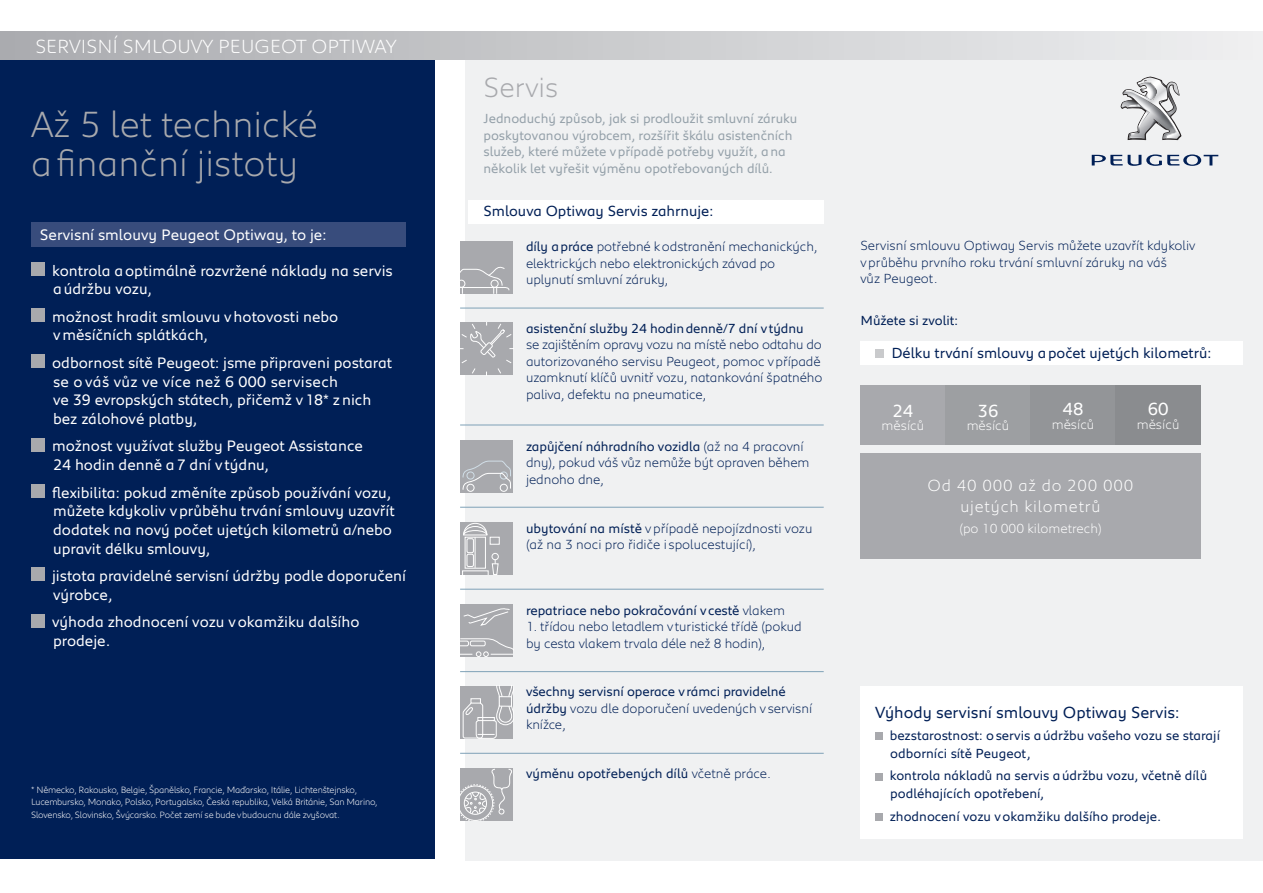
<style>
.page{position:relative;width:1263px;height:893px;background:#fff}
.page>*{position:absolute;margin:0;border:0;box-sizing:border-box;transform-origin:0 0}
.t1{font:300 37.35px/38.8px "Peugeot";color:#a8a9ad}
.t2{font:300 28.5px "Peugeot";color:#a8a9ad}
.t3{font:300 19.5px "Peugeot";color:#fff}
.t4{font:18px "Peugeot";color:#fff}
.t5{font:16.5px "Peugeot";color:#001f56}
.t6{font:300 16.5px/21px "Peugeot";letter-spacing:.05em;color:#fff;text-align:center}
.t7{font:15.6px/18.6px "Peugeot";color:#fff}
.t8{font:15px "Peugeot";color:#001f56}
.t9{font:300 13.5px/16.5px "Peugeot";letter-spacing:-.005em;color:#001f56}
.t10{font:13.5px/16.5px "Peugeot";color:#001f56}
.t11{font:13.5px/16.5px "Peugeot";color:#94a0a9}
.t12{font:300 13.5px "Peugeot";color:#fff}
.t13{font:300 9.3px/12.5px "Peugeot";letter-spacing:-.02em;color:#fff}
.s1{font-weight:400}
.s2{font-weight:300}
</style>
<div class="page">
<div style="left:466px;top:60px;width:797px;height:801px;background:#f0f1f2"></div>
<div style="left:469px;top:200px;width:355px;height:23px;background:#fff"></div>
<div style="left:460px;top:241px;width:53px;height:53px;background:#a8a9ad"></div>
<svg style="left:460px;top:266px;width:50px;height:27px"></svg>
<svg style="left:460px;top:322px;width:53px;height:53px;background:#aeafb2"></svg>
<hr style="left:460px;top:308px;width:364px;height:1px;background:#7ea1b7">
<hr style="left:460px;top:425px;width:364px;height:1px;background:#7ea1b7">
<div style="left:460px;top:440px;width:53px;height:53px;background:#a8a9ad"></div>
<svg style="left:462px;top:460px;width:49px;height:31px"></svg>
<div style="left:500px;top:484px;width:8px;height:8px;border:1px solid #fff;border-radius:50%"></div>
<div style="left:466px;top:484px;width:8px;height:8px;border:1px solid #fff;border-radius:50%"></div>
<div style="left:460px;top:522px;width:53px;height:53px;background:#a8a9ad"></div>
<div style="left:465px;top:537px;width:21px;height:32px;border:1px solid #fff"></div>
<hr style="left:475px;top:537px;width:1px;height:31px;background:#fff">
<div style="left:466px;top:538px;width:8px;height:15px;border:1px solid #fff;border-radius:2px"></div>
<div style="left:466px;top:554px;width:8px;height:13px;border:1px solid #fff;border-radius:2px"></div>
<div style="left:492px;top:553px;width:7px;height:7px;border:1px solid #fff;border-radius:50%"></div>
<svg style="left:462px;top:560px;width:37px;height:15px"></svg>
<svg style="left:463px;top:522px;width:25px;height:14px"></svg>
<div style="left:490px;top:537px;width:10px;height:8px;border:1px solid #fff"></div>
<div style="left:460px;top:686px;width:53px;height:53px;background:#a8a9ad"></div>
<svg style="left:462px;top:686px;width:51px;height:53px"></svg>
<svg style="left:465px;top:767px;width:48px;height:53px"></svg>
<svg style="left:460px;top:768px;width:52px;height:52px;background:#b4b4b8"></svg>
<hr style="left:460px;top:507px;width:364px;height:1px;background:#7ea1b7">
<hr style="left:460px;top:589px;width:364px;height:1px;background:#7ea1b7">
<hr style="left:460px;top:671px;width:364px;height:1px;background:#7ea1b7">
<hr style="left:460px;top:753px;width:364px;height:1px;background:#7ea1b7">
<div style="left:460px;top:604px;width:53px;height:53px;background:#a8a9ad"></div>
<svg style="left:460px;top:638px;width:53px;height:19px"></svg>
<svg style="left:463px;top:608px;width:47px;height:18px"></svg>
<div style="left:860px;top:341px;width:383px;height:24px;background:#fff"></div>
<div style="left:875px;top:349px;width:9px;height:9px;background:#c9cacc"></div>
<div style="left:860px;top:385px;width:85px;height:60px;background:#a8a9ad"></div>
<div style="left:945px;top:385px;width:85px;height:60px;background:#9d9fa2"></div>
<div style="left:1030px;top:385px;width:85px;height:60px;background:#939598"></div>
<div style="left:1115px;top:385px;width:85px;height:60px;background:#8a8c8f"></div>
<div style="left:860px;top:453px;width:340px;height:105px;background:#a8a9ad"></div>
<div style="left:860px;top:686px;width:383px;height:153px;background:#fff"></div>
<div style="left:875px;top:732px;width:8px;height:8px;background:#a8a9ad"></div>
<div style="left:875px;top:773px;width:8px;height:7px;background:#a8a9ad"></div>
<div style="left:875px;top:813px;width:8px;height:8px;background:#a8a9ad"></div>
<div style="left:0;top:59px;width:435px;height:799px;background:#001f56"></div>
<div style="left:31px;top:223px;width:375px;height:24px;background:#384c7c"></div>
<div style="left:31px;top:262px;width:13px;height:14px;background:#a8a9ad"></div>
<div style="left:31px;top:309px;width:13px;height:13px;background:#a8a9ad"></div>
<div style="left:31px;top:355px;width:13px;height:13px;background:#a8a9ad"></div>
<div style="left:31px;top:438px;width:13px;height:13px;background:#a8a9ad"></div>
<div style="left:31px;top:484px;width:13px;height:14px;background:#a8a9ad"></div>
<div style="left:31px;top:568px;width:13px;height:13px;background:#a8a9ad"></div>
<div style="left:31px;top:614px;width:13px;height:13px;background:#a8a9ad"></div>
<div style="left:0;top:32px;width:1263px;height:28px;background:linear-gradient(to right,#a9abae,#eeeff0)"></div>
<svg style="left:1120px;top:77px;width:61px;height:63px"></svg>
<svg style="left:1092px;top:154px;width:126px;height:12px"></svg>
<h3 class="t3" style="left:35px;top:33px;width:363px">SERVISNÍ SMLOUVY PEUGEOT OPTIWAY</h3>
<h1 class="t1" style="left:31px;top:102px;width:288px">Až 5 let technické a finanční jistoty</h1>
<p class="t7" style="left:40px;top:224px;width:288px">Servisní smlouvy Peugeot Optiway, to je:</p>
<p class="t7" style="left:52px;top:260px;width:342px">kontrola a optimálně rozvržené náklady na servis a údržbu vozu,</p>
<p class="t7" style="left:52px;top:306px;width:288px">možnost hradit smlouvu v hotovosti nebo v měsíčních splátkách,</p>
<p class="t7" style="left:52px;top:352px;width:342px">odbornost sítě Peugeot: jsme připraveni postarat se o váš vůz ve více než 6 000 servisech<br>ve 39 evropských státech, přičemž v 18* z nich bez zálohové platby,</p>
<p class="t7" style="left:52px;top:436px;width:312px">možnost využívat služby Peugeot Assistance<br>24 hodin denně a 7 dní v týdnu,</p>
<p class="t7" style="left:52px;top:482px;width:344px">flexibilita: pokud změníte způsob používání vozu, můžete kdykoliv v průběhu trvání smlouvy uzavřít dodatek na nový počet ujetých kilometrů a/nebo upravit délku smlouvy,</p>
<p class="t7" style="left:52px;top:566px;width:355px">jistota pravidelné servisní údržby podle doporučení výrobce,</p>
<p class="t7" style="left:52px;top:612px;width:309px">výhoda zhodnocení vozu v okamžiku dalšího prodeje.</p>
<p class="t13" style="left:31px;top:783px;width:348px">* Německo, Rakousko, Belgie, Španělsko, Francie, Maďarsko, Itálie, Lichtenštejnsko,<br>Lucembursko, Monako, Polsko, Portugalsko, Česká republika, Velká Británie, San Marino,<br>Slovensko, Slovinsko, Švýcarsko. Počet zemí se bude v budoucnu dále zvyšovat.</p>
<h2 class="t2" style="left:483px;top:67px;width:76px">Servis</h2>
<p class="t11" style="left:483px;top:110px;width:315px">Jednoduchý způsob, jak si prodloužit smluvní záruku poskytovanou výrobcem, rozšířit škálu asistenčních služeb, které můžete v případě potřeby využít, a na několik let vyřešit výměnu opotřebovaných dílů.</p>
<p class="t8" style="left:483px;top:201px;width:231px">Smlouva Optiway Servis zahrnuje:</p>
<p class="t9" style="left:526px;top:238px;width:293px"><span class="s1">díly a práce</span> potřebné k odstranění mechanických, elektrických nebo elektronických závad po uplynutí smluvní záruky,</p>
<p class="t10" style="left:526px;top:319px;width:279px">asistenční služby 24 hodin denně/7 dní v týdnu</p>
<p class="t9" style="left:526px;top:336px;width:298px">se zajištěním opravy vozu na místě nebo odtahu do autorizovaného servisu Peugeot, pomoc v případě uzamknutí klíčů uvnitř vozu, natankování špatného paliva, defektu na pneumatice,</p>
<p class="t9" style="left:526px;top:437px;width:285px"><span class="s1">zapůjčení náhradního vozidla</span> (až na 4 pracovní dny), pokud váš vůz nemůže být opraven během jednoho dne,</p>
<p class="t9" style="left:526px;top:519px;width:288px"><span class="s1">ubytování na místě</span> v případě nepojízdnosti vozu (až na 3 noci pro řidiče i spolucestující),</p>
<p class="t10" style="left:526px;top:601px;width:260px">repatriace nebo pokračování v cestě <span class="s2">vlakem</span></p>
<p class="t9" style="left:526px;top:617px;width:277px">1. třídou nebo letadlem v turistické třídě (pokud by cesta vlakem trvala déle než 8 hodin),</p>
<p class="t10" style="left:526px;top:683px;width:288px">všechny servisní operace v rámci pravidelné údržby <span class="s2">vozu dle doporučení uvedených v servisní knížce,</span></p>
<p class="t10" style="left:526px;top:765px;width:246px">výměnu opotřebených dílů <span class="s2">včetně práce.</span></p>
<p class="t9" style="left:860px;top:236px;width:336px">Servisní smlouvu Optiway Servis můžete uzavřít kdykoliv v průběhu prvního roku trvání smluvní záruky na váš<br>vůz Peugeot.</p>
<p class="t10" style="left:860px;top:311px;width:99px">Můžete si zvolit:</p>
<p class="t8" style="left:891px;top:342px;width:322px">Délku trvání smlouvy a počet ujetých kilometrů:</p>
<h3 class="t4" style="left:892px;top:398px;width:22px">24</h3>
<p class="t12" style="left:882px;top:416px;width:44px">měsíců</p>
<h3 class="t4" style="left:977px;top:398px;width:22px">36</h3>
<p class="t12" style="left:967px;top:416px;width:44px">měsíců</p>
<h3 class="t4" style="left:1063px;top:397px;width:22px">48</h3>
<p class="t12" style="left:1052px;top:415px;width:44px">měsíců</p>
<h3 class="t4" style="left:1148px;top:397px;width:22px">60</h3>
<p class="t12" style="left:1137px;top:415px;width:44px">měsíců</p>
<p class="t6" style="left:927px;top:474px;width:207px">Od 40 000 až do 200 000 ujetých kilometrů</p>
<p class="t12" style="left:959px;top:519px;width:144px">(po 10 000 kilometrech)</p>
<p class="t5" style="left:875px;top:701px;width:306px">Výhody servisní smlouvy Optiway Servis:</p>
<p class="t10" style="left:890px;top:726px;width:332px;line-height:18px">bezstarostnost: o servis a údržbu vašeho vozu se starají odborníci sítě Peugeot,</p>
<p class="t10" style="left:890px;top:766px;width:319px;line-height:18px">kontrola nákladů na servis a údržbu vozu, včetně dílů podléhajících opotřebení,</p>
<p class="t10" style="left:890px;top:807px;width:273px">zhodnocení vozu v okamžiku dalšího prodeje.</p>
</div>
